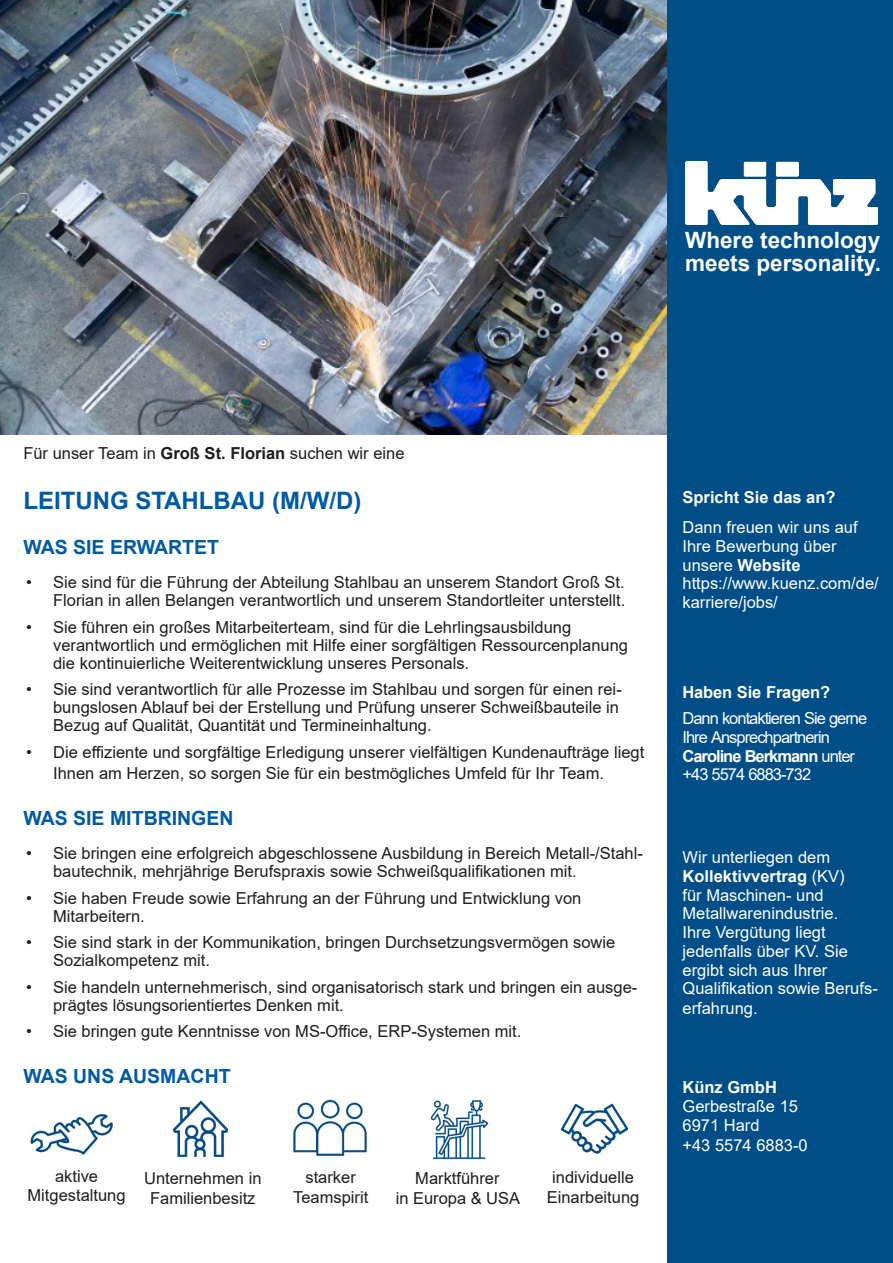
<style>
.page{position:relative;width:893px;height:1263px;background:#fff}
.page>*{position:absolute;margin:0;border:0;box-sizing:border-box;transform-origin:0 0}
.t1{font:700 24px "Arial";color:#005aa2}
.t2{font:700 22.5px "Arial";color:#fff}
.t3{font:700 19.5px "Arial";color:#005aa2}
.t4{font:16.5px/18px "Arial";color:#1d1d1b}
.t5{font:16.5px/18.8px "Arial";color:#fff}
.t6{font:16.5px/18.8px "Arial";letter-spacing:-.06em;color:#fff}
.t7{font:700 16.5px "Arial";color:#fff}
.s1{font-weight:700}
</style>
<div class="page">
<img style="left:0;top:0;width:668px;height:435px">
<div style="left:668px;top:0;width:225px;height:1263px;background:#004e87"></div>
<img style="left:685px;top:162px;width:193px;height:63px">
<img style="left:30px;top:1114px;width:83px;height:41px">
<img style="left:173px;top:1100px;width:56px;height:57px">
<img style="left:293px;top:1099px;width:74px;height:57px">
<img style="left:430px;top:1100px;width:59px;height:60px">
<img style="left:560px;top:1103px;width:69px;height:51px">
<p class="t2" style="left:685px;top:225px;width:197px">Where technology</p>
<p class="t2" style="left:685px;top:247px;width:197px">meets personality.</p>
<p class="t4" style="left:23px;top:444px;width:383px">Für unser Team in <span class="s1">Groß St. Florian</span> suchen wir eine</p>
<p class="t1" style="left:23px;top:484px;width:340px">LEITUNG STAHLBAU (M/W/D)</p>
<p class="t3" style="left:23px;top:533px;width:197px">WAS SIE ERWARTET</p>
<p class="t4" style="left:26px;top:573px;width:601px;text-align:right">• Sie sind für die Führung der Abteilung Stahlbau an unserem Standort Groß St.<br>Florian in allen Belangen verantwortlich und unserem Standortleiter unterstellt.</p>
<p class="t4" style="left:53px;top:618px;width:576px;text-indent:-27px">• Sie führen ein großes Mitarbeiterteam, sind für die Lehrlingsausbildung verantwortlich und ermöglichen mit Hilfe einer sorgfältigen Ressourcenplanung die kontinuierliche Weiterentwicklung unseres Personals.</p>
<p class="t4" style="left:53px;top:680px;width:570px;text-indent:-27px">• Sie sind verantwortlich für alle Prozesse im Stahlbau und sorgen für einen rei&shy;bungslosen Ablauf bei der Erstellung und Prüfung unserer Schweißbauteile in<br>Bezug auf Qualität, Quantität und Termineinhaltung.</p>
<p class="t4" style="left:53px;top:741px;width:593px;line-height:21.6px;text-indent:-27px">• Die effiziente und sorgfältige Erledigung unserer vielfältigen Kundenaufträge liegt<br>Ihnen am Herzen, so sorgen Sie für ein bestmögliches Umfeld für Ihr Team.</p>
<p class="t3" style="left:23px;top:804px;width:212px">WAS SIE MITBRINGEN</p>
<p class="t4" style="left:53px;top:844px;width:591px;text-indent:-27px">• Sie bringen eine erfolgreich abgeschlossene Ausbildung in Bereich Metall-/Stahl&shy;bautechnik, mehrjährige Berufspraxis sowie Schweißqualifikationen mit.</p>
<p class="t4" style="left:53px;top:889px;width:530px;text-indent:-27px">• Sie haben Freude sowie Erfahrung an der Führung und Entwicklung von<br>Mitarbeitern.</p>
<p class="t4" style="left:53px;top:933px;width:564px;text-indent:-27px">• Sie sind stark in der Kommunikation, bringen Durchsetzungsvermögen sowie<br>Sozialkompetenz mit.</p>
<p class="t4" style="left:53px;top:978px;width:586px;text-indent:-27px">• Sie handeln unternehmerisch, sind organisatorisch stark und bringen ein ausge&shy;prägtes lösungsorientiertes Denken mit.</p>
<p class="t4" style="left:26px;top:1022px;width:497px">• Sie bringen gute Kenntnisse von MS-Office, ERP-Systemen mit.</p>
<p class="t3" style="left:23px;top:1062px;width:209px">WAS UNS AUSMACHT</p>
<p class="t4" style="left:55px;top:1167px;width:45px">aktive</p>
<p class="t4" style="left:28px;top:1186px;width:100px">Mitgestaltung</p>
<p class="t4" style="left:144px;top:1168px;width:119px;line-height:19.8px;text-align:center">Unternehmen in<br>Familienbesitz</p>
<p class="t4" style="left:293px;top:1167px;width:77px;line-height:19.8px;text-align:center">starker<br>Teamspirit</p>
<p class="t4" style="left:415px;top:1169px;width:86px">Marktführer</p>
<p class="t4" style="left:396px;top:1189px;width:126px">in Europa &amp; USA</p>
<p class="t4" style="left:552px;top:1168px;width:83px">individuelle</p>
<p class="t4" style="left:547px;top:1187px;width:94px">Einarbeitung</p>
<p class="t7" style="left:682px;top:486px;width:155px">Spricht Sie das an?</p>
<p class="t5" style="left:682px;top:518px;width:177px">Dann freuen wir uns auf<br>Ihre Bewerbung über unsere <span class="s1">Website</span></p>
<p class="t5" style="left:682px;top:574px;width:198px">https://www.kuenz.com/de/ karriere/jobs/</p>
<p class="t7" style="left:682px;top:680px;width:149px">Haben Sie Fragen?</p>
<p class="t6" style="left:682px;top:709px;width:186px">Dann kontaktieren Sie gerne<br>Ihre Ansprechpartnerin<br><span class="s1">Caroline Berkmann</span> unter +43 5574 6883-732</p>
<p class="t5" style="left:682px;top:848px;width:164px">Wir unterliegen dem<br><span class="s1">Kollektivvertrag</span> (KV) für Maschinen- und<br>Metallwarenindustrie.</p>
<p class="t5" style="left:682px;top:923px;width:145px">Ihre Vergütung liegt</p>
<p class="t5" style="left:682px;top:942px;width:167px">jedenfalls über KV. Sie</p>
<p class="t5" style="left:682px;top:960px;width:197px;line-height:19.4px">ergibt sich aus Ihrer<br>Qualifikation sowie Berufs&shy;erfahrung.</p>
<p class="t7" style="left:682px;top:1076px;width:96px">Künz GmbH</p>
<p class="t5" style="left:682px;top:1097px;width:117px">Gerbestraße 15</p>
<p class="t5" style="left:682px;top:1116px;width:79px">6971 Hard</p>
<p class="t5" style="left:682px;top:1135px;width:127px">+43 5574 6883-0</p>
</div>
